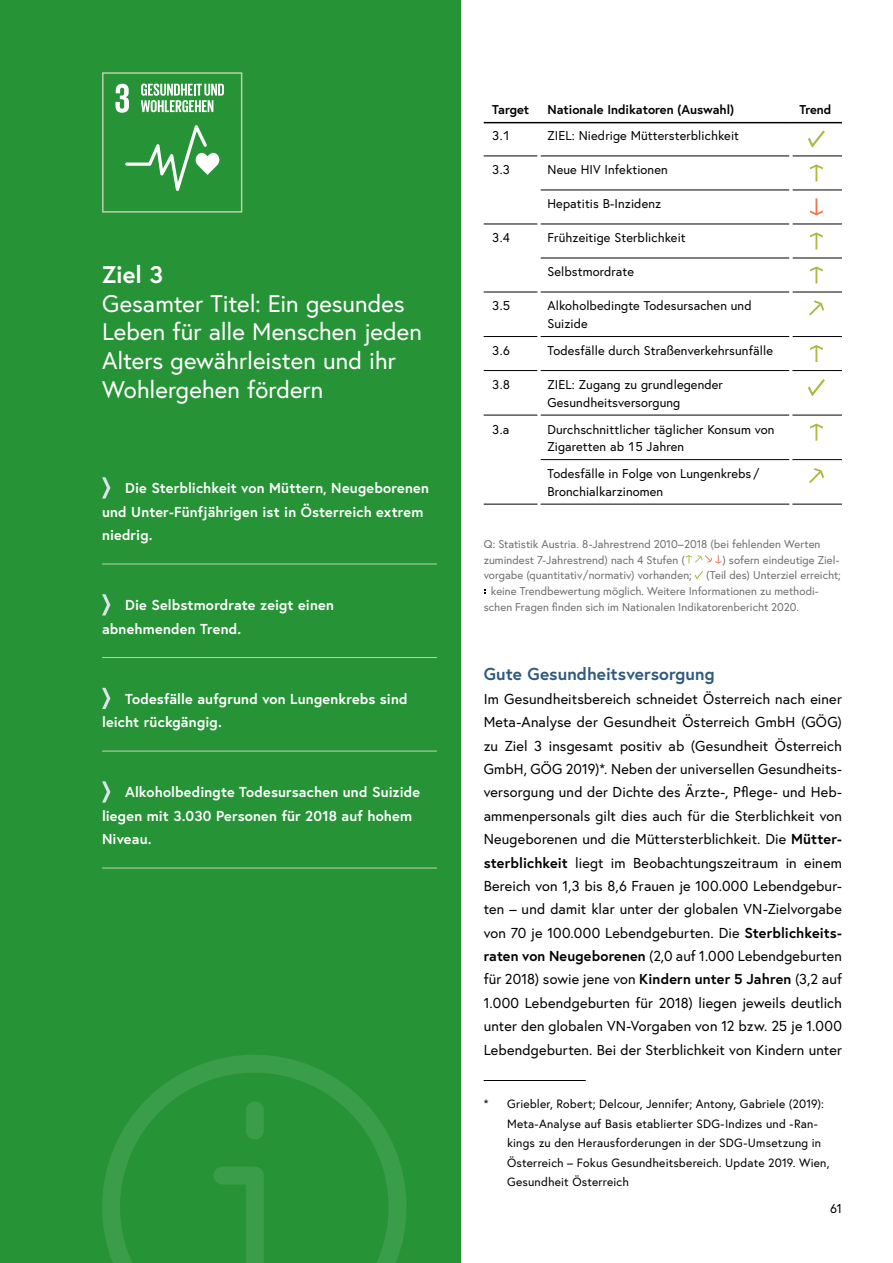
<style>
.page{position:relative;width:893px;height:1263px;background:#fff}
.page>*{position:absolute;margin:0;border:0;box-sizing:border-box;transform-origin:0 0}
.Überschriften_h2_ohne_Num_SDGs{font:24px/28.8px "Europa Austria";color:#fff}
.Überschriften_h3_ohne_Num_blau{font:700 17.25px "Europa Austria";letter-spacing:.005em;color:#30597e}
.t1{font:14.4px/23.4px "Europa Austria";letter-spacing:.01em;color:#000;text-align:justify}
.p_Kernmessages{font:700 14.4px/23.4px "Europa Austria";letter-spacing:.01em;color:#fff}
.td_Tabellentext{font:12.75px/17.5px "Europa Austria";letter-spacing:.01em;color:#000}
.th_Tabellenkopf{font:700 12.75px "Europa Austria";color:#000}
.p_Fußnote{font:12px/19.5px "Europa Austria";letter-spacing:.015em;color:#000}
.p_Tabellenbeschriftung{font:11.25px/15.8px "Europa Austria";color:#6f6f6e}
.s1{font-weight:700}
</style>
<div class="page">
<hr style="left:540px;top:156px;width:249px;height:1px;background:#000">
<hr style="left:792px;top:156px;width:50px;height:1px;background:#000">
<hr style="left:540px;top:190px;width:249px;height:1px;background:#000">
<hr style="left:792px;top:190px;width:50px;height:1px;background:#000">
<hr style="left:540px;top:224px;width:249px;height:1px;background:#000">
<hr style="left:792px;top:224px;width:50px;height:1px;background:#000">
<hr style="left:540px;top:258px;width:249px;height:1px;background:#000">
<hr style="left:792px;top:258px;width:50px;height:1px;background:#000">
<hr style="left:540px;top:292px;width:249px;height:1px;background:#000">
<hr style="left:792px;top:292px;width:50px;height:1px;background:#000">
<hr style="left:540px;top:336px;width:249px;height:1px;background:#000">
<hr style="left:792px;top:336px;width:50px;height:1px;background:#000">
<hr style="left:540px;top:370px;width:249px;height:1px;background:#000">
<hr style="left:540px;top:415px;width:249px;height:1px;background:#000">
<hr style="left:540px;top:459px;width:249px;height:1px;background:#000">
<hr style="left:540px;top:504px;width:249px;height:1px;background:#000">
<hr style="left:484px;top:224px;width:53px;height:1px;background:#000">
<hr style="left:484px;top:292px;width:53px;height:1px;background:#000">
<hr style="left:484px;top:370px;width:53px;height:1px;background:#000">
<hr style="left:792px;top:370px;width:50px;height:1px;background:#000">
<hr style="left:484px;top:415px;width:53px;height:1px;background:#000">
<hr style="left:792px;top:415px;width:50px;height:1px;background:#000">
<hr style="left:792px;top:459px;width:50px;height:1px;background:#000">
<hr style="left:484px;top:504px;width:53px;height:1px;background:#000">
<hr style="left:792px;top:504px;width:50px;height:1px;background:#000">
<hr style="left:484px;top:122px;width:55px;height:1px;background:#000">
<hr style="left:539px;top:122px;width:252px;height:1px;background:#000">
<hr style="left:791px;top:122px;width:51px;height:1px;background:#000">
<hr style="left:484px;top:156px;width:53px;height:1px;background:#000">
<hr style="left:484px;top:336px;width:53px;height:1px;background:#000">
<svg style="left:808px;top:130px;width:17px;height:17px"></svg>
<svg style="left:810px;top:164px;width:13px;height:17px"></svg>
<svg style="left:810px;top:198px;width:13px;height:17px"></svg>
<svg style="left:810px;top:232px;width:13px;height:17px"></svg>
<svg style="left:810px;top:266px;width:13px;height:17px"></svg>
<svg style="left:809px;top:300px;width:15px;height:16px"></svg>
<svg style="left:810px;top:345px;width:13px;height:17px"></svg>
<svg style="left:808px;top:379px;width:17px;height:17px"></svg>
<svg style="left:810px;top:424px;width:13px;height:17px"></svg>
<svg style="left:809px;top:468px;width:15px;height:15px"></svg>
<svg style="left:686px;top:555px;width:35px;height:9px"></svg>
<svg style="left:695px;top:571px;width:8px;height:8px"></svg>
<hr style="left:484px;top:1080px;width:102px;height:1px;background:#000">
<div style="left:0;top:0;width:460px;height:1263px;background:#259336"></div>
<hr style="left:102px;top:563px;width:335px;height:1px;background:#bad1ab">
<hr style="left:102px;top:657px;width:335px;height:1px;background:#bad1ab">
<hr style="left:102px;top:750px;width:335px;height:2px;background:#bad1ab">
<hr style="left:102px;top:867px;width:335px;height:1px;background:#bad1ab">
<svg style="left:102px;top:477px;width:8px;height:21px"></svg>
<svg style="left:102px;top:594px;width:8px;height:21px"></svg>
<svg style="left:102px;top:688px;width:8px;height:21px"></svg>
<svg style="left:102px;top:781px;width:8px;height:21px"></svg>
<svg style="left:115px;top:84px;width:14px;height:29px"></svg>
<svg style="left:125px;top:125px;width:94px;height:66px"></svg>
<svg style="left:141px;top:84px;width:83px;height:28px"></svg>
<div style="left:102px;top:72px;width:140px;height:141px;border:2px solid #bad1ab"></div>
<svg style="left:102px;top:1055px;width:304px;height:208px"></svg>
<svg style="left:192px;top:1092px;width:125px;height:171px"></svg>
<h2 class="Überschriften_h2_ohne_Num_SDGs" style="left:102px;top:260px;width:321px"><span class="s1">Ziel 3<br></span>Gesamter Titel: Ein gesundes<br>Leben für alle Menschen jeden<br>Alters gewährleisten und ihr<br>Wohlergehen fördern</h2>
<p class="p_Kernmessages" style="left:102px;top:476px;width:329px;text-indent:23px">Die Sterblichkeit von Müttern, Neugeborenen und Unter-Fünfjährigen ist in Österreich extrem niedrig.</p>
<p class="p_Kernmessages" style="left:102px;top:593px;width:233px;text-indent:23px">Die Selbstmordrate zeigt einen abnehmenden Trend.</p>
<p class="p_Kernmessages" style="left:102px;top:687px;width:307px;text-indent:23px">Todesfälle aufgrund von Lungenkrebs sind leicht rückgängig.</p>
<p class="p_Kernmessages" style="left:102px;top:780px;width:320px;text-indent:23px">Alkoholbedingte Todesursachen und Suizide liegen mit 3.030 Personen für 2018 auf hohem<br>Niveau.</p>
<p class="th_Tabellenkopf" style="left:492px;top:101px;width:39px">Target</p>
<p class="th_Tabellenkopf" style="left:547px;top:101px;width:188px">Nationale Indikatoren (Auswahl)</p>
<p class="th_Tabellenkopf" style="left:799px;top:101px;width:33px">Trend</p>
<p class="td_Tabellentext" style="left:492px;top:127px;width:19px">3.1</p>
<p class="td_Tabellentext" style="left:547px;top:127px;width:193px">ZIEL: Niedrige Müttersterblichkeit</p>
<p class="td_Tabellentext" style="left:492px;top:161px;width:19px">3.3</p>
<p class="td_Tabellentext" style="left:547px;top:161px;width:122px">Neue HIV Infektionen</p>
<p class="td_Tabellentext" style="left:547px;top:195px;width:115px">Hepatitis B-Inzidenz</p>
<p class="td_Tabellentext" style="left:492px;top:229px;width:19px">3.4</p>
<p class="td_Tabellentext" style="left:547px;top:229px;width:140px">Frühzeitige Sterblichkeit</p>
<p class="td_Tabellentext" style="left:547px;top:263px;width:88px">Selbstmordrate</p>
<p class="td_Tabellentext" style="left:492px;top:297px;width:19px">3.5</p>
<p class="td_Tabellentext" style="left:547px;top:297px;width:206px">Alkoholbedingte Todesursachen und<br>Suizide</p>
<p class="td_Tabellentext" style="left:492px;top:341px;width:19px">3.6</p>
<p class="td_Tabellentext" style="left:547px;top:341px;width:227px">Todesfälle durch Straßenverkehrsunfälle</p>
<p class="td_Tabellentext" style="left:492px;top:376px;width:19px">3.8</p>
<p class="td_Tabellentext" style="left:547px;top:376px;width:177px">ZIEL: Zugang zu grundlegender<br>Gesundheitsversorgung</p>
<p class="td_Tabellentext" style="left:492px;top:420px;width:19px">3.a</p>
<p class="td_Tabellentext" style="left:547px;top:420px;width:228px">Durchschnittlicher täglicher Konsum von<br>Zigaretten ab 15 Jahren</p>
<p class="td_Tabellentext" style="left:547px;top:465px;width:214px">Todesfälle in Folge von Lungenkrebs /<br>Bronchialkarzinomen</p>
<p class="p_Tabellenbeschriftung" style="left:484px;top:536px;width:338px">Q: Statistik Austria. 8-Jahrestrend 2010–2018 (bei fehlenden Werten zumindest 7-Jahrestrend) nach 4 Stufen (</p>
<p class="p_Tabellenbeschriftung" style="left:722px;top:552px;width:119px">) sofern eindeutige Ziel-</p>
<p class="p_Tabellenbeschriftung" style="left:484px;top:567px;width:209px">vorgabe (quantitativ/normativ) vorhanden;</p>
<p class="p_Tabellenbeschriftung" style="left:706px;top:567px;width:136px">(Teil des) Unterziel erreicht;</p>
<p class="p_Tabellenbeschriftung" style="left:491px;top:583px;width:329px">keine Trendbewertung möglich. Weitere Informationen zu methodi-</p>
<p class="p_Tabellenbeschriftung" style="left:484px;top:599px;width:317px">schen Fragen finden sich im Nationalen Indikatorenbericht 2020.</p>
<h3 class="Überschriften_h3_ohne_Num_blau" style="left:484px;top:662px;width:233px">Gute Gesundheitsversorgung</h3>
<p class="t1" style="left:484px;top:687px;width:360px">Im Gesundheitsbereich schneidet Österreich nach einer Meta-Analyse der Gesundheit Österreich GmbH (GÖG) zu Ziel 3 insgesamt positiv ab (Gesundheit Österreich GmbH, GÖG 2019)*. Neben der universellen Gesundheits&shy;versorgung und der Dichte des Ärzte-, Pflege- und Heb&shy;ammenpersonals gilt dies auch für die Sterblichkeit von Neugeborenen und die Müttersterblichkeit. Die <span class="s1">Mütter&shy;sterblichkeit</span> liegt im Beobachtungszeitraum in einem Bereich von 1,3 bis 8,6 Frauen je 100.000 Lebendgebur&shy;ten – und damit klar unter der globalen VN-Zielvorgabe von 70 je 100.000 Lebendgeburten. Die <span class="s1">Sterblichkeits&shy;raten von Neugeborenen</span> (2,0 auf 1.000 Lebendgeburten für 2018) sowie jene von <span class="s1">Kindern unter 5 Jahren</span> (3,2 auf 1.000 Lebendgeburten für 2018) liegen jeweils deutlich unter den globalen VN-Vorgaben von 12 bzw. 25 je 1.000<br>Lebendgeburten. Bei der Sterblichkeit von Kindern unter</p>
<p class="p_Fußnote" style="left:507px;top:1094px;width:324px;text-indent:-23px">* Griebler, Robert; Delcour, Jennifer; Antony, Gabriele (2019):<br>Meta-Analyse auf Basis etablierter SDG-Indizes und -Ran&shy;kings zu den Herausforderungen in der SDG-Umsetzung in Österreich – Fokus Gesundheitsbereich. Update 2019. Wien, Gesundheit Österreich</p>
<p class="td_Tabellentext" style="left:830px;top:1199px;width:13px">61</p>
</div>
